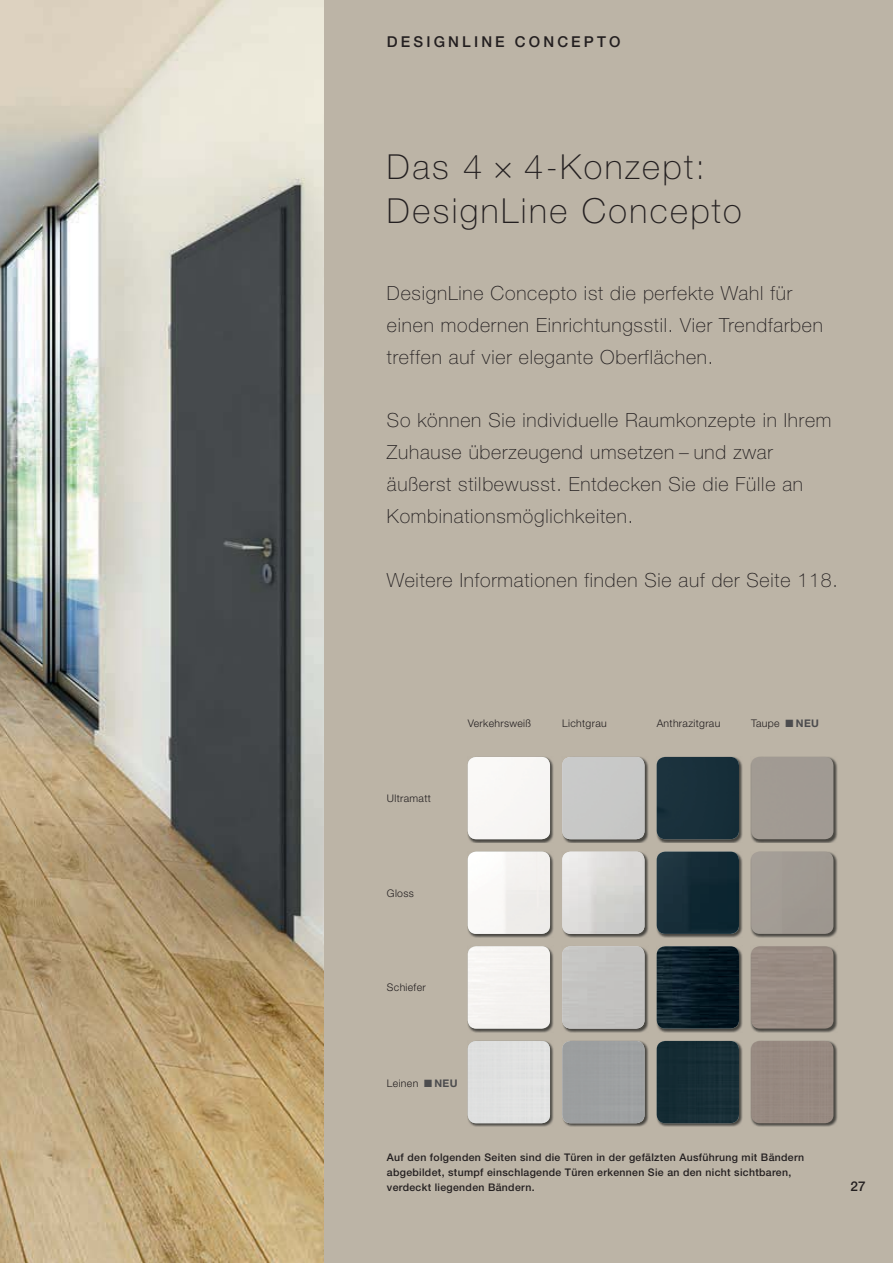
<style>
.page{position:relative;width:893px;height:1263px;background:#bcb4a6}
.page>*{position:absolute;margin:0;border:0;box-sizing:border-box;transform-origin:0 0}
.t1{font:100 34.5px/44.7px "Hoermann Helvetica Neue";letter-spacing:.07em;color:#231f20}
.t2{font:100 19.5px/32px "Hoermann Helvetica Neue";letter-spacing:.04em;color:#231f20}
.t3{font:500 15px "Hoermann Helvetica Neue";letter-spacing:.21em;color:#231f20}
.t4{font:500 13.5px "Hoermann Helvetica Neue";color:#231f20}
.t5{font:500 10.5px/14.9px "Hoermann Helvetica Neue";letter-spacing:.03em;color:#231f20}
.t6{font:300 10.5px "Hoermann Helvetica Neue";letter-spacing:.03em;color:#231f20}
.s1{font-weight:700;color:#4c4c4e}
</style>
<div class="page">
<img style="left:562px;top:851px;width:86px;height:86px">
<img style="left:562px;top:852px;width:82px;height:82px;border-radius:9px">
<img style="left:467px;top:851px;width:87px;height:86px">
<img style="left:468px;top:852px;width:82px;height:82px;border-radius:9px">
<img style="left:562px;top:946px;width:86px;height:86px">
<div style="left:562px;top:946px;width:82px;height:82px;background:#c3c2c0;border-radius:9px"></div>
<img style="left:467px;top:946px;width:87px;height:86px">
<div style="left:468px;top:946px;width:82px;height:82px;background:#f5f3f0;border-radius:9px"></div>
<img style="left:656px;top:946px;width:87px;height:86px">
<img style="left:657px;top:946px;width:82px;height:82px;border-radius:9px">
<img style="left:751px;top:946px;width:86px;height:86px">
<div style="left:751px;top:946px;width:82px;height:82px;background:#988b82;border-radius:9px"></div>
<img style="left:656px;top:851px;width:87px;height:86px">
<img style="left:657px;top:852px;width:82px;height:82px;border-radius:9px">
<img style="left:751px;top:851px;width:86px;height:86px">
<div style="left:751px;top:852px;width:82px;height:82px;background:#a09a93;border-radius:9px"></div>
<img style="left:751px;top:756px;width:86px;height:87px">
<div style="left:751px;top:757px;width:82px;height:82px;background:#a19a93;border-radius:9px"></div>
<img style="left:656px;top:756px;width:87px;height:87px">
<div style="left:657px;top:757px;width:82px;height:82px;background:#19303b;border-radius:9px"></div>
<img style="left:562px;top:757px;width:86px;height:86px">
<div style="left:562px;top:757px;width:82px;height:82px;background:#c8c8c7;border-radius:9px"></div>
<img style="left:467px;top:757px;width:87px;height:86px">
<div style="left:468px;top:757px;width:82px;height:82px;background:#f8f6f4;border-radius:9px"></div>
<img style="left:562px;top:1040px;width:86px;height:87px">
<div style="left:562px;top:1041px;width:82px;height:82px;background:#9d9fa0;border-radius:9px"></div>
<img style="left:467px;top:1040px;width:87px;height:87px">
<div style="left:468px;top:1041px;width:82px;height:82px;background:#e0e1e0;border-radius:9px"></div>
<img style="left:656px;top:1040px;width:87px;height:87px">
<div style="left:657px;top:1041px;width:82px;height:82px;background:#152c34;border-radius:9px"></div>
<img style="left:751px;top:1040px;width:86px;height:87px">
<div style="left:751px;top:1041px;width:82px;height:82px;background:#978981;border-radius:9px"></div>
<img style="left:0;top:0;width:323px;height:1263px">
<p class="t3" style="left:387px;top:36px;width:235px">DESIGNLINE CONCEPTO</p>
<h1 class="t1" style="left:387px;top:148px;width:356px">Das 4 × 4-Konzept:<br>DesignLine Concepto</h1>
<p class="t2" style="left:387px;top:279px;width:437px">DesignLine Concepto ist die perfekte Wahl für einen modernen Einrichtungsstil. Vier Trendfarben treffen auf vier elegante Oberflächen.</p>
<p class="t2" style="left:387px;top:407px;width:446px">So können Sie individuelle Raumkonzepte in Ihrem Zuhause überzeugend umsetzen – und zwar äußerst stilbewusst. Entdecken Sie die Fülle an Kombinationsmöglichkeiten.</p>
<p class="t2" style="left:387px;top:566px;width:452px">Weitere Informationen finden Sie auf der Seite 118.</p>
<p class="t6" style="left:387px;top:794px;width:45px">Ultramatt</p>
<p class="t6" style="left:387px;top:890px;width:28px">Gloss</p>
<p class="t6" style="left:387px;top:983px;width:40px">Schiefer</p>
<p class="t6" style="left:468px;top:720px;width:65px">Verkehrsweiß</p>
<p class="t6" style="left:562px;top:720px;width:46px">Lichtgrau</p>
<p class="t6" style="left:657px;top:720px;width:65px">Anthrazitgrau</p>
<p class="t6" style="left:751px;top:720px;width:69px">Taupe <span class="s1">■ NEU</span></p>
<p class="t6" style="left:387px;top:1079px;width:72px">Leinen <span class="s1">■ NEU</span></p>
<p class="t5" style="left:387px;top:1151px;width:419px">Auf den folgenden Seiten sind die Türen in der gefälzten Ausführung mit Bändern abgebildet, stumpf einschlagende Türen erkennen Sie an den nicht sichtbaren, verdeckt liegenden Bändern.</p>
<p class="t4" style="left:850px;top:1181px;width:17px">27</p>
</div>
